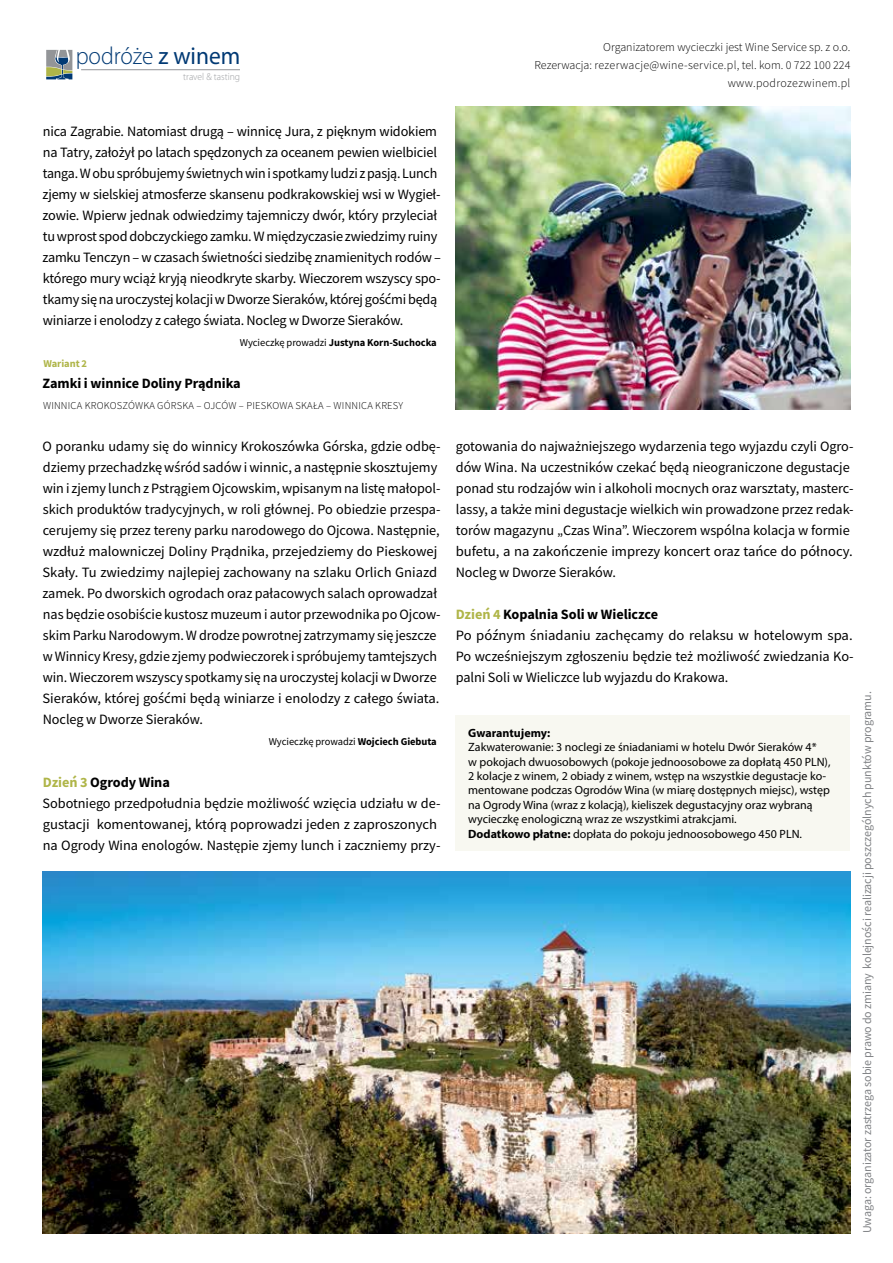
<style>
.page{position:relative;width:893px;height:1263px;background:#fff}
.page>*{position:absolute;margin:0;border:0;box-sizing:border-box;transform-origin:0 0}
.t1{font:300 24.6px "Myriad Pro";letter-spacing:-.005em;color:#003974;scale:.95 1}
.t2{font:14.25px/21px "Source Sans Pro";letter-spacing:-.005em;color:#000}
.t3{font:700 14.25px "Source Sans Pro";letter-spacing:-.005em;color:#000}
.t4{font:12px/14.4px "Myriad Pro";color:#000}
.t5{font:300 12px/18px "Source Sans Pro";color:#000;text-align:right}
.t6{font:12px "Source Sans Pro";letter-spacing:-.005em;color:#808285}
.t7{font:700 12px "Myriad Pro";color:#000}
.t8{font:300 10.5px "Source Sans Pro";letter-spacing:.02em;color:#000}
.t9{font:700 10.5px "Source Sans Pro";letter-spacing:-.005em;color:#000}
.t10{font:10.5px "Source Sans Pro";letter-spacing:-.005em;color:#000}
.t11{font:700 10.5px "Source Sans Pro";letter-spacing:-.005em;color:#afb548}
.t12{font:300 10.05px "Myriad Pro";color:#9d9fa2;scale:.95 1}
.s1{font-weight:400}
.s2{font-weight:700}
.s3{font-weight:700;color:#afb548}
</style>
<div class="page">
<svg style="left:46px;top:50px;width:26px;height:29px"></svg>
<hr style="left:81px;top:69px;width:159px;height:1px;background:#939598">
<img style="left:43px;top:871px;width:807px;height:362px">
<img style="left:455px;top:106px;width:395px;height:303px">
<div style="left:455px;top:715px;width:395px;height:135px;background:#f8f8f1"></div>
<h1 class="t1" style="left:76px;top:42px;width:175px">podróże <span class="s1">z winem</span></h1>
<p class="t12" style="left:183px;top:71px;width:61px">travel &amp; tasting</p>
<p class="t2" style="left:43px;top:121px;width:400px">nica Zagrabie. Natomiast drugą – winnicę Jura, z pięknym widokiem na Tatry, założył po latach spędzonych za oceanem pewien wielbiciel tanga. W obu spróbujemy świetnych win i spotkamy ludzi z pasją. Lunch zjemy w sielskiej atmosferze skansenu podkrakowskiej wsi w Wygieł&shy;zowie. Wpierw jednak odwiedzimy tajemniczy dwór, który przyleciał tu wprost spod dobczyckiego zamku. W międzyczasie zwiedzimy ruiny zamku Tenczyn – w czasach świetności siedzibę znamienitych rodów – którego mury wciąż kryją nieodkryte skarby. Wieczorem wszyscy spo&shy;tkamy się na uroczystej kolacji w Dworze Sieraków, której gośćmi będą winiarze i enolodzy z całego świata. Nocleg w Dworze Sieraków.</p>
<p class="t9" style="left:240px;top:336px;width:198px"><span class="s1">Wycieczkę prowadzi</span> Justyna Korn-Suchocka</p>
<p class="t11" style="left:43px;top:357px;width:45px">Wariant 2</p>
<p class="t3" style="left:43px;top:374px;width:200px">Zamki i winnice Doliny Prądnika</p>
<p class="t8" style="left:43px;top:399px;width:362px">WINNICA KROKOSZÓWKA GÓRSKA – OJCÓW – PIESKOWA SKAŁA – WINNICA KRESY</p>
<p class="t2" style="left:43px;top:436px;width:399px">O poranku udamy się do winnicy Krokoszówka Górska, gdzie odbę&shy;dziemy przechadzkę wśród sadów i winnic, a następnie skosztujemy win i zjemy lunch z Pstrągiem Ojcowskim, wpisanym na listę małopol&shy;skich produktów tradycyjnych, w roli głównej. Po obiedzie przespa&shy;cerujemy się przez tereny parku narodowego do Ojcowa. Następnie, wzdłuż malowniczej Doliny Prądnika, przejedziemy do Pieskowej Skały. Tu zwiedzimy najlepiej zachowany na szlaku Orlich Gniazd zamek. Po dworskich ogrodach oraz pałacowych salach oprowadzał nas będzie osobiście kustosz muzeum i autor przewodnika po Ojcow&shy;skim Parku Narodowym. W drodze powrotnej zatrzymamy się jeszcze w Winnicy Kresy, gdzie zjemy podwieczorek i spróbujemy tamtejszych win. Wieczorem wszyscy spotkamy się na uroczystej kolacji w Dworze Sieraków, której gośćmi będą winiarze i enolodzy z całego świata.<br>Nocleg w Dworze Sieraków.</p>
<p class="t10" style="left:269px;top:735px;width:170px">Wycieczkę prowadzi <span class="s2">Wojciech Giebuta</span></p>
<p class="t2" style="left:43px;top:772px;width:399px"><span class="s3">Dzień 3</span> <span class="s2">Ogrody Wina<br></span>Sobotniego przedpołudnia będzie możliwość wzięcia udziału w de&shy;gustacji komentowanej, którą poprowadzi jeden z zaproszonych na Ogrody Wina enologów. Następie zjemy lunch i zaczniemy przy-</p>
<p class="t5" style="left:534px;top:38px;width:317px">Organizatorem wycieczki jest Wine Service sp. z o.o.<br>Rezerwacja: rezerwacje@wine-service.pl, tel. kom. 0 722 100 224 www.podrozezwinem.pl</p>
<p class="t2" style="left:456px;top:436px;width:399px">gotowania do najważniejszego wydarzenia tego wyjazdu czyli Ogro&shy;dów Wina. Na uczestników czekać będą nieograniczone degustacje ponad stu rodzajów win i alkoholi mocnych oraz warsztaty, masterc&shy;lassy, a także mini degustacje wielkich win prowadzone przez redak&shy;torów magazynu „Czas Wina”. Wieczorem wspólna kolacja w formie bufetu, a na zakończenie imprezy koncert oraz tańce do północy.<br>Nocleg w Dworze Sieraków.</p>
<p class="t2" style="left:456px;top:604px;width:399px"><span class="s3">Dzień 4</span> <span class="s2">Kopalnia Soli w Wieliczce<br></span>Po późnym śniadaniu zachęcamy do relaksu w hotelowym spa.<br>Po wcześniejszym zgłoszeniu będzie też możliwość zwiedzania Ko&shy;palni Soli w Wieliczce lub wyjazdu do Krakowa.</p>
<p class="t7" style="left:468px;top:725px;width:83px">Gwarantujemy:</p>
<p class="t4" style="left:468px;top:740px;width:364px">Zakwaterowanie: 3 noclegi ze śniadaniami w hotelu Dwór Sieraków 4*<br>w pokojach dwuosobowych (pokoje jednoosobowe za dopłatą 450 PLN), 2 kolacje z winem, 2 obiady z winem, wstęp na wszystkie degustacje ko&shy;mentowane podczas Ogrodów Wina (w miarę dostępnych miejsc), wstęp na Ogrody Wina (wraz z kolacją), kieliszek degustacyjny oraz wybraną wycieczkę enologiczną wraz ze wszystkimi atrakcjami.<br><span class="s2">Dodatkowo płatne:</span> dopłata do pokoju jednoosobowego 450 PLN.</p>
<p class="t6" style="left:859px;top:1233px;width:544px;rotate:-90deg">Uwaga: organizator zastrzega sobie prawo do zmiany kolejności realizacji poszczególnych punktów programu.</p>
</div>
